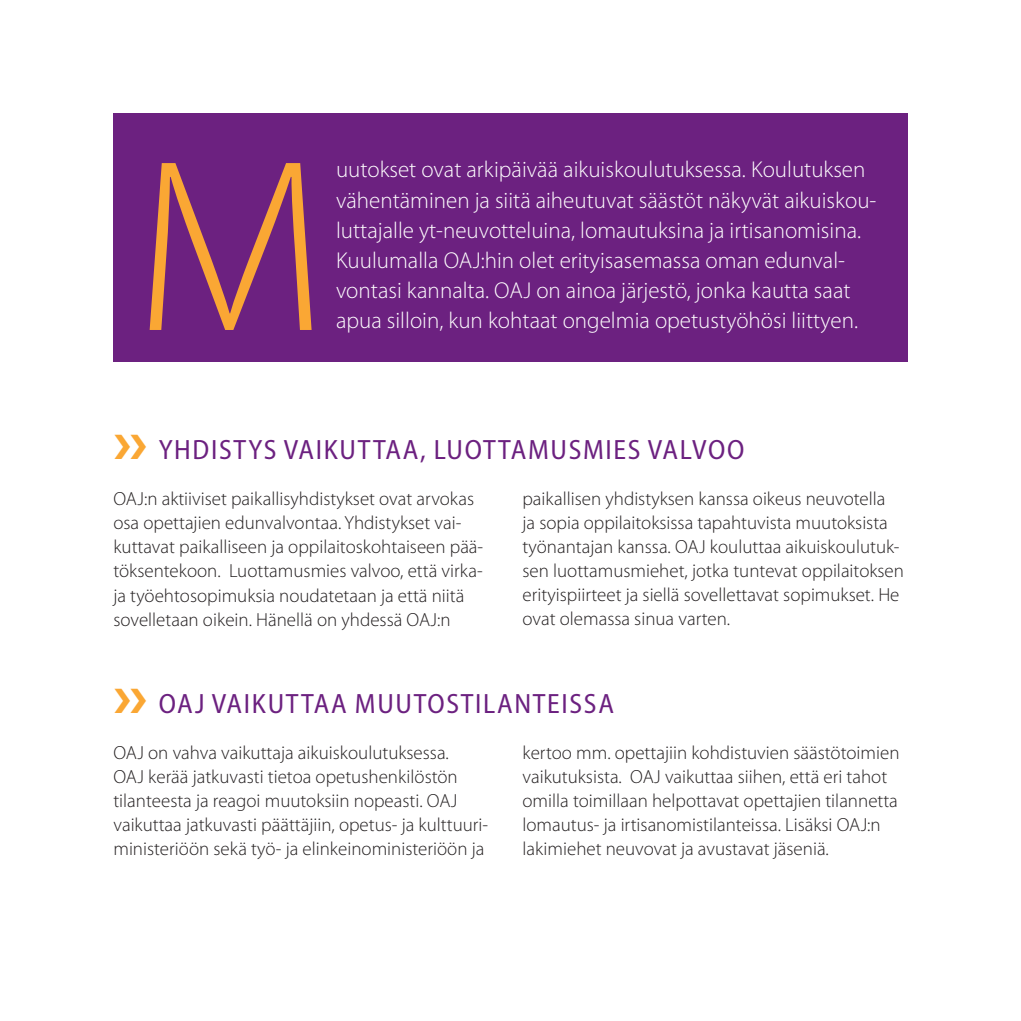
<style>
.page{position:relative;width:1021px;height:1021px;background:#fff}
.page>*{position:absolute;margin:0;border:0;box-sizing:border-box;transform-origin:0 0}
.t1{font:semi-condensed 28px "Myriad Pro";letter-spacing:.06em;color:#6c2180}
.t2{font:300 23px/30px "Myriad Pro";color:#fff}
.t3{font:300 19px/24px "Myriad Pro";color:#231f20}
.s1{color:#faa734}
</style>
<div class="page">
<div style="left:113px;top:113px;width:794px;height:248px;background:#6c2180"></div>
<svg style="left:150px;top:163px;width:161px;height:167px"></svg>
<p class="t2" style="left:336px;top:155px;width:542px">uutokset ovat arkipäivää aikuiskoulutuksessa. Koulutuksen vähentäminen ja siitä aiheutuvat säästöt näkyvät aikuiskou&shy;luttajalle yt-neuvotteluina, lomautuksina ja irtisanomisina.<br>Kuulumalla OAJ:hin olet erityisasemassa oman edunval&shy;vontasi kannalta. OAJ on ainoa järjestö, jonka kautta saat apua silloin, kun kohtaat ongelmia opetustyöhösi liittyen.</p>
<h1 class="t1" style="left:113px;top:432px;width:632px"><span class="s1">❯❯</span> YHDISTYS VAIKUTTAA, LUOTTAMUSMIES VALVOO</h1>
<p class="t3" style="left:113px;top:487px;width:371px">OAJ:n aktiiviset paikallisyhdistykset ovat arvokas osa opettajien edunvalvontaa. Yhdistykset vai&shy;kuttavat paikalliseen ja oppilaitoskohtaiseen pää&shy;töksentekoon. Luottamusmies valvoo, että virka&shy;ja työehtosopimuksia noudatetaan ja että niitä sovelletaan oikein. Hänellä on yhdessä OAJ:n</p>
<p class="t3" style="left:522px;top:487px;width:383px">paikallisen yhdistyksen kanssa oikeus neuvotella<br>ja sopia oppilaitoksissa tapahtuvista muutoksista työnantajan kanssa. OAJ kouluttaa aikuiskoulutuk&shy;sen luottamusmiehet, jotka tuntevat oppilaitoksen erityispiirteet ja siellä sovellettavat sopimukset. He ovat olemassa sinua varten.</p>
<h1 class="t1" style="left:113px;top:686px;width:502px"><span class="s1">❯❯</span> OAJ VAIKUTTAA MUUTOSTILANTEISSA</h1>
<p class="t3" style="left:113px;top:740px;width:376px">OAJ on vahva vaikuttaja aikuiskoulutuksessa.<br>OAJ kerää jatkuvasti tietoa opetushenkilöstön tilanteesta ja reagoi muutoksiin nopeasti. OAJ vaikuttaa jatkuvasti päättäjiin, opetus- ja kulttuuri&shy;ministeriöön sekä työ- ja elinkeinoministeriöön ja</p>
<p class="t3" style="left:522px;top:740px;width:378px">kertoo mm. opettajiin kohdistuvien säästötoimien vaikutuksista. OAJ vaikuttaa siihen, että eri tahot omilla toimillaan helpottavat opettajien tilannetta lomautus- ja irtisanomistilanteissa. Lisäksi OAJ:n lakimiehet neuvovat ja avustavat jäseniä.</p>
</div>
